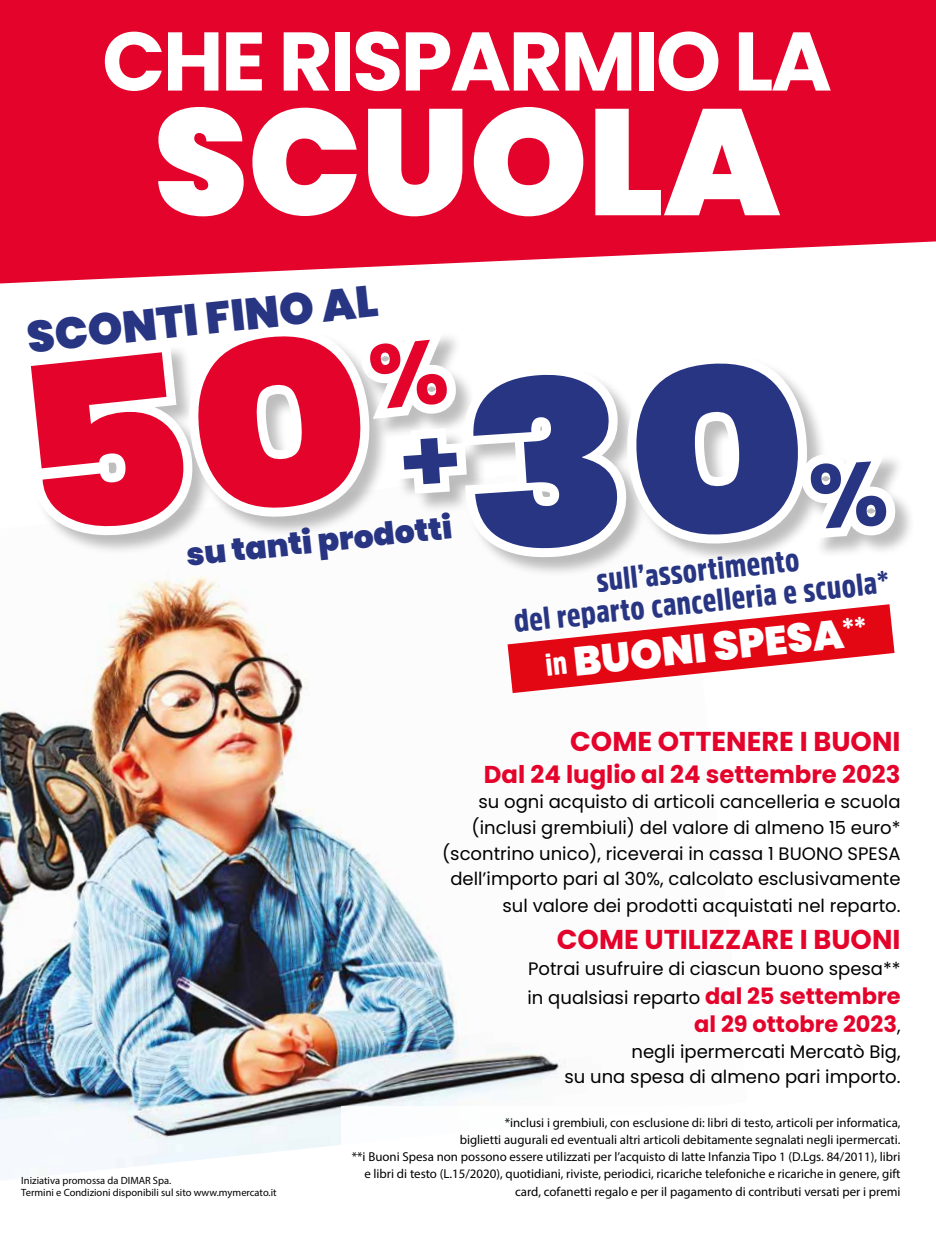
<style>
.page{position:relative;width:936px;height:1234px;background:#fff}
.page>*{position:absolute;margin:0;border:0;box-sizing:border-box;transform-origin:0 0}
.t1{font:900 150.3px "Poppins";color:#fff}
.t2{font:700 82.95px "Poppins";letter-spacing:-.03em;color:#fff}
.t3{font:900 44.25px "Poppins";color:#283583}
.t4{font:900 40.5px "Poppins";color:#fff}
.t5{font:900 31.5px/31.5px "Amsi Pro Cond";color:#283583;text-align:center}
.t6{font:900 31.5px "Poppins";color:#283583}
.t7{font:700 27.15px "Poppins";color:#e4032b}
.t8{font:700 24.3px "Poppins";color:#e4032b}
.t9{font:700 22.5px "Poppins";color:#e4032b}
.t10{font:18px/25.5px "Poppins";color:#000;text-align:right}
.t11{font:12.9px/17.2px "Myriad Pro";color:#000;text-align:right}
.t12{font:10.5px/12px "Myriad Pro";color:#000}
.s1{font-family:"Amsi Pro Cond";font-size:31.5px}
.s2{font-weight:700;font-size:22.5px;color:#e4032b}
.s3{font-weight:400;font-size:18px;color:#000}
</style>
<div class="page">
<img style="left:0;top:576px;width:566px;height:592px">
<div style="left:341px;top:1106px;width:574px;height:113px;background:#fff"></div>
<svg style="left:0;top:0;width:935px;height:283px;background:#e5153a"></svg>
<svg style="left:507px;top:604px;width:387px;height:89px"></svg>
<div style="left:395px;top:355px;width:521px;height:223px;background:#fff"></div>
<svg style="left:41px;top:337px;width:869px;height:233px"></svg>
<h2 class="t2" style="left:102px;top:13px;width:731px">CHE RISPARMIO LA</h2>
<h1 class="t1" style="left:154px;top:75px;width:627px">SCUOLA</h1>
<h3 class="t3" style="left:25px;top:312px;width:354px;rotate:-6deg">SCONTI FINO AL</h3>
<h3 class="t6" style="left:184px;top:537px;width:269px;rotate:-6deg">su tanti prodotti</h3>
<h3 class="t5" style="left:509px;top:573px;width:378px;rotate:-6deg">sull’assortimento<br>del reparto cancelleria e scuola*</h3>
<h3 class="t4" style="left:543px;top:641px;width:324px;rotate:-6deg"><span class="s1">in</span> BUONI SPESA<span class="s1">**</span></h3>
<p class="t12" style="left:21px;top:1173px;width:257px">Iniziativa promossa da DIMAR Spa.<br>Termini e Condizioni disponibili sul sito www.mymercato.it</p>
<h3 class="t7" style="left:570px;top:726px;width:332px">COME OTTENERE I BUONI</h3>
<h3 class="t8" style="left:484px;top:760px;width:418px">Dal 24 luglio al 24 settembre 2023</h3>
<h3 class="t10" style="left:442px;top:789px;width:460px">su ogni acquisto di articoli cancelleria e scuola (inclusi grembiuli) del valore di almeno 15 euro* (scontrino unico), riceverai in cassa 1 BUONO SPESA dell’importo pari al 30%, calcolato esclusivamente</h3>
<h3 class="t10" style="left:502px;top:893px;width:399px">sul valore dei prodotti acquistati nel reparto.</h3>
<h3 class="t7" style="left:557px;top:924px;width:345px">COME UTILIZZARE I BUONI</h3>
<h3 class="t10" style="left:527px;top:954px;width:374px;line-height:28.7px;text-align:left">Potrai usufruire di ciascun buono spesa** in qualsiasi reparto <span class="s2">dal 25 settembre</span></h3>
<h3 class="t9" style="left:694px;top:1011px;width:208px">al 29 ottobre 2023<span class="s3">,</span></h3>
<h3 class="t10" style="left:564px;top:1038px;width:337px">negli ipermercati Mercatò Big,<br>su una spesa di almeno pari importo.</h3>
<p class="t11" style="left:352px;top:1113px;width:550px">*inclusi i grembiuli, con esclusione di: libri di testo, articoli per informatica,<br>biglietti augurali ed eventuali altri articoli debitamente segnalati negli ipermercati.<br>**i Buoni Spesa non possono essere utilizzati per l’acquisto di latte Infanzia Tipo 1 (D.Lgs. 84/2011), libri e libri di testo (L.15/2020), quotidiani, riviste, periodici, ricariche telefoniche e ricariche in genere, gift card, cofanetti regalo e per il pagamento di contributi versati per i premi</p>
</div>
